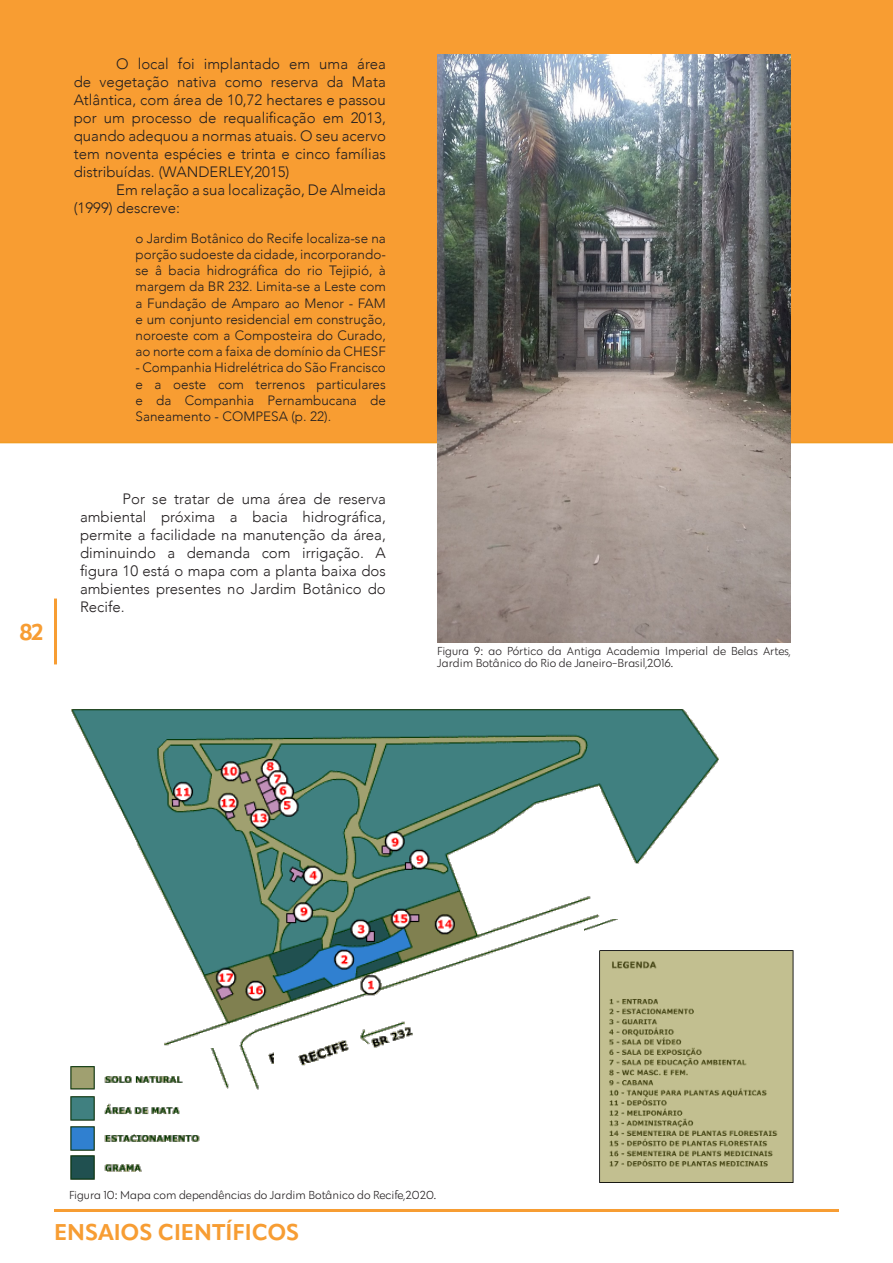
<style>
.page{position:relative;width:893px;height:1263px;background:#fff}
.page>*{position:absolute;margin:0;border:0;box-sizing:border-box;transform-origin:0 0}
.t1{font:700 22.5px "Apparat";color:#f79d33}
.CORPO_DO_TEXTO{font:300 15px/18px "Avenir";color:#231f20;text-align:justify}
.CORPO_DO_TEXTO-2{font:300 13.5px/16.2px "Avenir";color:#231f20;text-align:justify}
.LEGENDA_DE_FIGURA{font:300 12px/12px "Klik";color:#231f20}
</style>
<div class="page">
<hr style="left:54px;top:598px;width:3px;height:66px;background:#f79d33">
<hr style="left:54px;top:1209px;width:785px;height:3px;background:#f79d33">
<div style="left:0;top:0;width:893px;height:443px;background:#f89d32"></div>
<img style="left:437px;top:54px;width:354px;height:588px">
<img style="left:72px;top:709px;width:647px;height:357px">
<div style="left:437px;top:977px;width:289px;height:216px;background:#fff"></div>
<img style="left:585px;top:920px;width:209px;height:262px">
<img style="left:70px;top:1049px;width:204px;height:131px">
<h1 class="t1" style="left:19px;top:618px;width:25px">82</h1>
<p class="CORPO_DO_TEXTO" style="left:74px;top:55px;width:314px;text-indent:43px">O local foi implantado em uma área de vegetação nativa como reserva da Mata Atlântica, com área de 10,72 hectares e passou por um processo de requalificação em 2013, quando adequou a normas atuais. O seu acervo tem noventa espécies e trinta e cinco famílias distribuídas. (WANDERLEY,2015)</p>
<p class="CORPO_DO_TEXTO" style="left:74px;top:181px;width:314px;text-indent:43px">Em relação a sua localização, De Almeida (1999) descreve:</p>
<p class="CORPO_DO_TEXTO-2" style="left:136px;top:230px;width:252px">o Jardim Botânico do Recife localiza-se na porção sudoeste da cidade, incorporando&shy;se â bacia hidrográfica do rio Tejipió, à margem da BR 232. Limita-se a Leste com a Fundação de Amparo ao Menor - FAM e um conjunto residencial em construção, noroeste com a Composteira do Curado, ao norte com a faixa de domínio da CHESF</p>
<p class="CORPO_DO_TEXTO-2" style="left:136px;top:360px;width:252px">- Companhia Hidrelétrica do São Francisco e a oeste com terrenos particulares e da Companhia Pernambucana de Saneamento - COMPESA (p. 22).</p>
<p class="CORPO_DO_TEXTO" style="left:80px;top:489px;width:307px;text-indent:43px">Por se tratar de uma área de reserva ambiental próxima a bacia hidrográfica, permite a facilidade na manutenção da área, diminuindo a demanda com irrigação. A figura 10 está o mapa com a planta baixa dos ambientes presentes no Jardim Botânico do Recife.</p>
<p class="LEGENDA_DE_FIGURA" style="left:437px;top:644px;width:355px">Figura 9: ao Pórtico da Antiga Academia Imperial de Belas Artes,<br>Jardim Botânico do Rio de Janeiro-Brasil,2016.</p>
<p class="LEGENDA_DE_FIGURA" style="left:69px;top:1188px;width:369px">Figura 10: Mapa com dependências do Jardim Botânico do Recife,2020.</p>
<h1 class="t1" style="left:54px;top:1218px;width:247px">ENSAIOS CIENTÍFICOS</h1>
</div>
